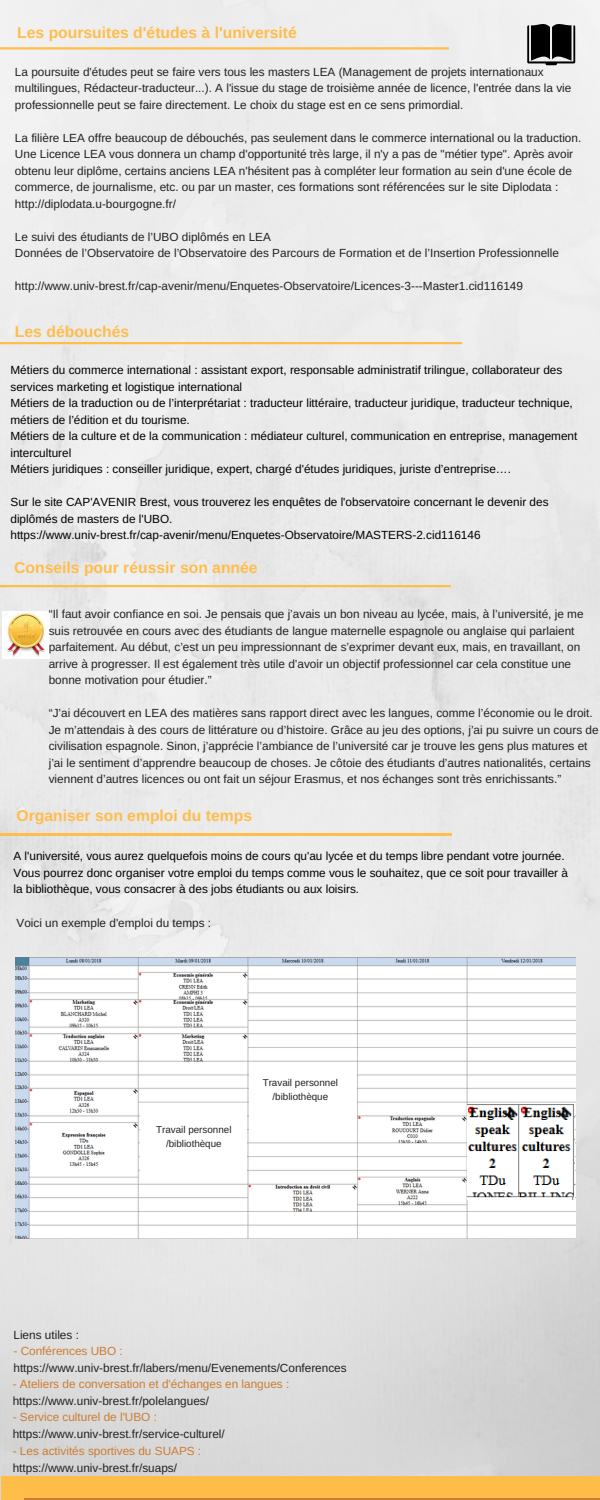
<style>
.page{position:relative;width:600px;height:1500px;background:#fff}
.page>*{position:absolute;margin:0;border:0;box-sizing:border-box;transform-origin:0 0}
.t1{font:700 15.7px "Arimo";color:#ffbd4a}
.t2{font:11.8px/16.5px "Arimo";color:#222}
.t3{font:11.8px/16.5px "Arimo";color:#000}
.t4{font:11.8px "Arimo";color:#cc7d33}
.t5{font:9.8px/13.5px "Arimo";color:#222;text-align:center}
.s1{font-family:"Liberation Sans"}
</style>
<div class="page">
<img style="left:0;top:0;width:600px;height:1500px">
<svg style="left:527px;top:24px;width:48px;height:41px;background:#373737"></svg>
<div style="left:2px;top:1476px;width:598px;height:23px;background:#ffbd4a"></div>
<svg style="left:0;top:47px;width:449px;height:3px"></svg>
<svg style="left:0;top:342px;width:462px;height:2px"></svg>
<svg style="left:0;top:585px;width:451px;height:2px"></svg>
<hr style="left:0;top:833px;width:451px;height:2px;background:#ffbd4a">
<hr style="left:24px;top:1498px;width:576px;height:2px;background:#cc7d33">
<img style="left:2px;top:611px;width:47px;height:47px">
<img style="left:16px;top:957px;width:559px;height:282px">
<div style="left:249px;top:1072px;width:107px;height:63px;background:#fff"></div>
<div style="left:140px;top:1106px;width:107px;height:75px;background:#fff"></div>
<img style="left:468px;top:1104px;width:106px;height:95px">
<h1 class="t1" style="left:17px;top:23px;width:281px">Les poursuites d'études à l'université</h1>
<p class="t2" style="left:15px;top:63px;width:558px">La poursuite d'études peut se faire vers tous les masters LEA (Management de projets internationaux multilingues, Rédacteur-traducteur...). A l'issue du stage de troisième année de licence, l'entrée dans la vie professionnelle peut se faire directement. Le choix du stage est en ce sens primordial.</p>
<p class="t2" style="left:15px;top:129px;width:568px">La filière LEA offre beaucoup de débouchés, pas seulement dans le commerce international ou la traduction.<br>Une Licence LEA vous donnera un champ d'opportunité très large, il n'y a pas de "métier type". Après avoir obtenu leur diplôme, certains anciens LEA n'hésitent pas à compléter leur formation au sein d'une école de commerce, de journalisme, etc. ou par un master, ces formations sont référencées sur le site Diplodata : http://diplodata.u-bourgogne.fr/</p>
<p class="t2" style="left:15px;top:228px;width:546px">Le suivi des étudiants de l’UBO diplômés en LEA<br>Données de l’Observatoire de l’Observatoire des Parcours de Formation et de l’Insertion Professionnelle</p>
<p class="t2" style="left:15px;top:278px;width:510px">http://www.univ-brest.fr/cap-avenir/menu/Enquetes-Observatoire/Licences-3---Master1.cid116149</p>
<h1 class="t1" style="left:15px;top:323px;width:116px">Les débouchés</h1>
<p class="t3" style="left:10px;top:362px;width:568px">Métiers du commerce international : assistant export, responsable administratif trilingue, collaborateur des services marketing et logistique international<br>Métiers de la traduction ou de l’interprétariat : traducteur littéraire, traducteur juridique, traducteur technique, métiers de l’édition et du tourisme.<br>Métiers de la culture et de la communication : médiateur culturel, communication en entreprise, management interculturel<br>Métiers juridiques : conseiller juridique, expert, chargé d'études juridiques, juriste d’entreprise<span class="s1">…</span>.</p>
<p class="t3" style="left:10px;top:494px;width:540px">Sur le site CAP'AVENIR Brest, vous trouverez les enquêtes de l'observatoire concernant le devenir des diplômés de masters de l'UBO. https://www.univ-brest.fr/cap-avenir/menu/Enquetes-Observatoire/MASTERS-2.cid116146</p>
<h1 class="t1" style="left:14px;top:559px;width:245px">Conseils pour réussir son année</h1>
<p class="t2" style="left:49px;top:606px;width:536px">“Il faut avoir confiance en soi. Je pensais que j’avais un bon niveau au lycée, mais, à l’université, je me suis retrouvée en cours avec des étudiants de langue maternelle espagnole ou anglaise qui parlaient parfaitement. Au début, c’est un peu impressionnant de s’exprimer devant eux, mais, en travaillant, on arrive à progresser. Il est également très utile d’avoir un objectif professionnel car cela constitue une bonne motivation pour étudier.”</p>
<p class="t2" style="left:49px;top:705px;width:551px">“J’ai découvert en LEA des matières sans rapport direct avec les langues, comme l’économie ou le droit.<br>Je m’attendais à des cours de littérature ou d’histoire. Grâce au jeu des options, j’ai pu suivre un cours de civilisation espagnole. Sinon, j’apprécie l’ambiance de l’université car je trouve les gens plus matures et j’ai le sentiment d’apprendre beaucoup de choses. Je côtoie des étudiants d’autres nationalités, certains viennent d’autres licences ou ont fait un séjour Erasmus, et nos échanges sont très enrichissants.”</p>
<h1 class="t1" style="left:16px;top:806px;width:237px">Organiser son emploi du temps</h1>
<p class="t3" style="left:13px;top:848px;width:556px">A l'université, vous aurez quelquefois moins de cours qu'au lycée et du temps libre pendant votre journée.<br>Vous pourrez donc organiser votre emploi du temps comme vous le souhaitez, que ce soit pour travailler à la bibliothèque, vous consacrer à des jobs étudiants ou aux loisirs.</p>
<p class="t2" style="left:16px;top:915px;width:196px">Voici un exemple d'emploi du temps :</p>
<p class="t5" style="left:156px;top:1123px;width:77px">Travail personnel /bibliothèque</p>
<p class="t5" style="left:263px;top:1076px;width:77px">Travail personnel /bibliothèque</p>
<p class="t2" style="left:13px;top:1326px;width:67px">Liens utiles :</p>
<p class="t4" style="left:13px;top:1345px;width:111px">- Conférences UBO :</p>
<p class="t2" style="left:13px;top:1359px;width:335px">https://www.univ-brest.fr/labers/menu/Evenements/Conferences</p>
<p class="t4" style="left:13px;top:1378px;width:278px">- Ateliers de conversation et d'échanges en langues :</p>
<p class="t2" style="left:13px;top:1392px;width:198px">https://www.univ-brest.fr/polelangues/</p>
<p class="t4" style="left:13px;top:1411px;width:146px">- Service culturel de l'UBO :</p>
<p class="t2" style="left:13px;top:1425px;width:214px">https://www.univ-brest.fr/service-culturel/</p>
<p class="t4" style="left:13px;top:1444px;width:190px">- Les activités sportives du SUAPS :</p>
<p class="t2" style="left:13px;top:1459px;width:166px">https://www.univ-brest.fr/suaps/</p>
</div>
